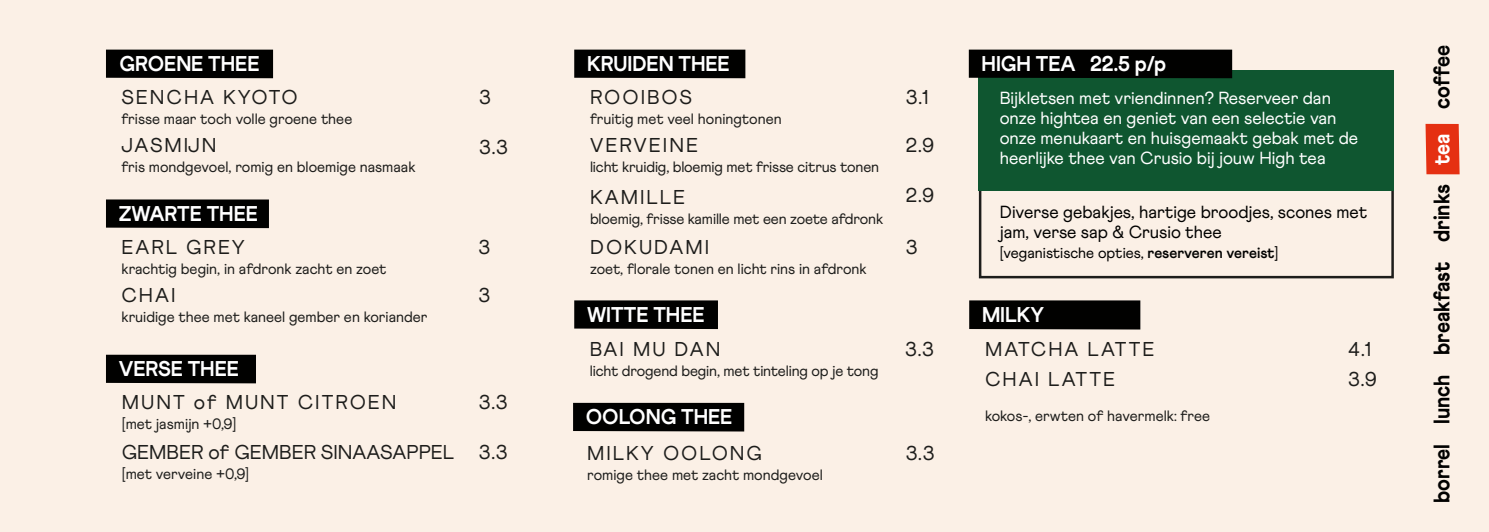
<style>
.page{position:relative;width:1489px;height:532px;background:#fff}
.page>*{position:absolute;margin:0;border:0;box-sizing:border-box;transform-origin:0 0}
.t1{font:800 22.5px "Athletics";color:#010100;scale:.93 1}
.t2{font:800 21.25px "Athletics";color:#fff;scale:.96 1}
.t3{font:20px/30px "Athletics";letter-spacing:.1em;color:#1d1d1b}
.t4{font:20px "Athletics";color:#1d1d1b}
.t5{font:17.5px/20px "Athletics";color:#fff}
.t6{font:17.5px/20px "Athletics";color:#010100}
.t7{font:15px "Athletics";color:#1d1d1b}
.t8{font:15px "Athletics";color:#010100}
.s1{font-weight:700}
.s2{color:#fff}
</style>
<div class="page">
<div style="left:0;top:0;width:1488px;height:531px;background:#fbf0e6"></div>
<div style="left:969px;top:300px;width:171px;height:29px;background:#010100"></div>
<div style="left:978px;top:187px;width:415px;height:91px;border:2px solid #1d1d1b"></div>
<div style="left:1425px;top:124px;width:34px;height:50px;background:#e53012"></div>
<div style="left:978px;top:70px;width:415px;height:120px;background:#0f5630"></div>
<div style="left:574px;top:50px;width:171px;height:28px;background:#010100"></div>
<div style="left:106px;top:354px;width:150px;height:29px;background:#010100"></div>
<div style="left:574px;top:300px;width:144px;height:29px;background:#010100"></div>
<div style="left:106px;top:50px;width:167px;height:28px;background:#010100"></div>
<div style="left:106px;top:199px;width:163px;height:29px;background:#010100"></div>
<div style="left:968px;top:50px;width:264px;height:28px;background:#010100"></div>
<div style="left:573px;top:402px;width:171px;height:29px;background:#010100"></div>
<h2 class="t2" style="left:119px;top:51px;width:147px">GROENE THEE</h2>
<h3 class="t3" style="left:121px;top:82px;width:178px">SENCHA KYOTO</h3>
<p class="t7" style="left:121px;top:110px;width:232px">frisse maar toch volle groene thee</p>
<h3 class="t3" style="left:121px;top:130px;width:97px">JASMĲN</h3>
<p class="t7" style="left:121px;top:158px;width:296px">fris mondgevoel, romig en bloemige nasmaak</p>
<h3 class="t3" style="left:121px;top:206px;width:125px;line-height:27.5px">E<br>EARL GREY</h3>
<p class="t7" style="left:121px;top:260px;width:267px">krachtig begin, in afdronk zacht en zoet</p>
<h3 class="t3" style="left:121px;top:280px;width:56px">CHAI</h3>
<p class="t7" style="left:121px;top:308px;width:307px">kruidige thee met kaneel gember en koriander</p>
<h2 class="t2" style="left:119px;top:201px;width:146px">ZWARTE THEE</h2>
<h2 class="t2" style="left:119px;top:356px;width:127px">VERSE THEE</h2>
<h3 class="t3" style="left:122px;top:387px;width:276px">MUNT of MUNT CITROEN</h3>
<p class="t7" style="left:122px;top:415px;width:116px">[met jasmĳn +0,9]</p>
<h3 class="t4" style="left:122px;top:440px;width:334px">GEMBER of GEMBER SINAASAPPEL</h3>
<p class="t7" style="left:122px;top:465px;width:129px">[met verveine +0,9]</p>
<h3 class="t3" style="left:479px;top:82px;width:13px">3</h3>
<h3 class="t3" style="left:479px;top:132px;width:31px">3.3</h3>
<h3 class="t3" style="left:478px;top:232px;width:13px">3</h3>
<h3 class="t3" style="left:478px;top:280px;width:13px">3</h3>
<h3 class="t3" style="left:478px;top:387px;width:31px">3.3</h3>
<h3 class="t3" style="left:478px;top:437px;width:31px">3.3</h3>
<h2 class="t2" style="left:587px;top:51px;width:150px">KRUIDEN THEE</h2>
<h3 class="t3" style="left:590px;top:82px;width:103px">ROOIBOS</h3>
<p class="t7" style="left:590px;top:110px;width:193px">fruitig met veel honingtonen</p>
<h3 class="t3" style="left:590px;top:130px;width:109px">VERVEINE</h3>
<p class="t7" style="left:590px;top:158px;width:291px">licht kruidig, bloemig met frisse citrus tonen</p>
<h3 class="t3" style="left:590px;top:182px;width:96px">KAMILLE</h3>
<p class="t7" style="left:590px;top:210px;width:295px">bloemig, frisse kamille met een zoete afdronk</p>
<h3 class="t3" style="left:590px;top:232px;width:121px">DOKUDAMI</h3>
<p class="t7" style="left:590px;top:260px;width:278px">zoet, florale tonen en licht rins in afdronk</p>
<h2 class="t2" style="left:587px;top:302px;width:124px">WITTE THEE</h2>
<h3 class="t3" style="left:589px;top:334px;width:132px">BAI MU DAN</h3>
<p class="t7" style="left:589px;top:362px;width:290px">licht drogend begin, met tinteling op je tong</p>
<h2 class="t2" style="left:586px;top:404px;width:154px">OOLONG THEE</h2>
<h3 class="t3" style="left:587px;top:437px;width:176px">MILKY OOLONG</h3>
<p class="t7" style="left:587px;top:465px;width:237px">romige thee met zacht mondgevoel</p>
<h3 class="t3" style="left:905px;top:82px;width:24px">3.1</h3>
<h3 class="t3" style="left:905px;top:130px;width:30px">2.9</h3>
<h3 class="t3" style="left:905px;top:180px;width:30px">2.9</h3>
<h3 class="t3" style="left:905px;top:232px;width:13px">3</h3>
<h3 class="t3" style="left:905px;top:334px;width:31px">3.3</h3>
<h3 class="t3" style="left:905px;top:437px;width:31px">3.3</h3>
<h2 class="t2" style="left:981px;top:51px;width:194px">HIGH TEA 22.5 p/p</h2>
<p class="t5" style="left:999px;top:88px;width:360px">Bĳkletsen met vriendinnen? Reserveer dan onze hightea en geniet van een selectie van onze menukaart en huisgemaakt gebak met de heerlĳke thee van Crusio bĳ jouw High tea</p>
<p class="t6" style="left:999px;top:202px;width:369px">Diverse gebakjes, hartige broodjes, scones met jam, verse sap &amp; Crusio thee</p>
<p class="t8" style="left:999px;top:244px;width:280px">[veganistische opties, <span class="s1">reserveren vereist</span>]</p>
<h2 class="t2" style="left:981px;top:302px;width:66px">MILKY</h2>
<h3 class="t3" style="left:984px;top:334px;width:171px">MATCHA LATTE<br>CHAI LATTE</h3>
<p class="t7" style="left:984px;top:407px;width:226px">kokos-, erwten of havermelk: free</p>
<h3 class="t3" style="left:1347px;top:334px;width:30px">4.1<br>3.9</h3>
<h1 class="t1" style="left:1427px;top:502px;width:494px;rotate:-90deg">borrel lunch breakfast drinks <span class="s2">tea</span> coffee</h1>
</div>
